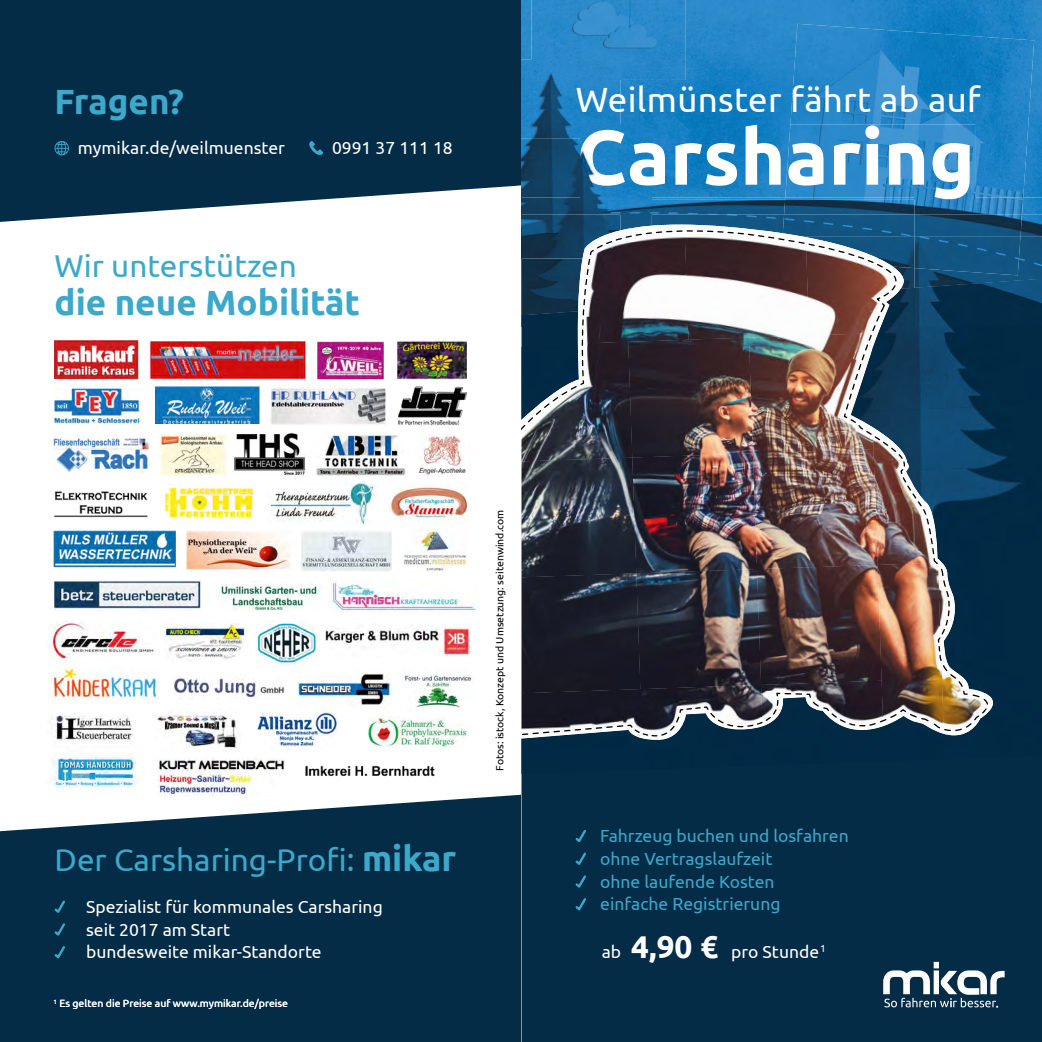
<style>
.page{position:relative;width:1042px;height:1042px;background:#fff}
.page>*{position:absolute;margin:0;border:0;box-sizing:border-box;transform-origin:0 0}
.t1{font:700 77.35px "Ubuntu";color:#fff}
.t2{font:700 35px "Ubuntu";color:#3ca8ca}
.t3{font:35px "Ubuntu";letter-spacing:.01em;color:#fff}
.t4{font:31.5px "Ubuntu";color:#3ca8ca}
.t5{font:17.5px/22.8px "Ubuntu";color:#fff}
.t6{font:17.5px/22.8px "Ubuntu";color:#3ca8ca}
.t7{font:10.5px "Ubuntu";color:#000}
.t8{font:10.5px "Ubuntu";color:#fff}
.s1{font-weight:700;font-size:35px}
.s2{font-weight:700;font-size:31.5px}
</style>
<div class="page">
<div style="left:0;top:0;width:521px;height:1042px;background:#042c47"></div>
<img style="left:521px;top:0;width:521px;height:197px">
<img style="left:790px;top:24px;width:244px;height:173px">
<img style="left:785px;top:125px;width:190px;height:72px">
<img style="left:531px;top:0;width:154px;height:80px">
<img style="left:620px;top:199px;width:294px;height:15px">
<img style="left:652px;top:197px;width:262px;height:2px">
<div style="left:521px;top:764px;width:521px;height:278px;background:#042c47"></div>
<img style="left:914px;top:197px;width:128px;height:17px">
<svg style="left:0;top:185px;width:521px;height:646px;background:#e5e9ec"></svg>
<img style="left:521px;top:59px;width:99px;height:155px">
<div style="left:531px;top:59px;width:89px;height:21px;background:#2a89ca"></div>
<img style="left:580px;top:125px;width:40px;height:74px">
<img style="left:516px;top:185px;width:5px;height:161px">
<img style="left:521px;top:197px;width:1px;height:17px">
<img style="left:620px;top:138px;width:32px;height:61px">
<img style="left:652px;top:214px;width:131px;height:11px">
<img style="left:783px;top:214px;width:237px;height:22px">
<div style="left:1002px;top:587px;width:40px;height:111px;background:#012a45"></div>
<div style="left:755px;top:737px;width:59px;height:29px;background:#012a45"></div>
<div style="left:521px;top:740px;width:234px;height:34px;background:#012a45"></div>
<div style="left:812px;top:698px;width:230px;height:66px;background:#012a45"></div>
<img style="left:1020px;top:214px;width:22px;height:22px">
<div style="left:989px;top:327px;width:53px;height:78px;background:#012a45"></div>
<div style="left:989px;top:405px;width:53px;height:62px;background:#012a45"></div>
<img style="left:989px;top:467px;width:9px;height:86px">
<div style="left:998px;top:465px;width:44px;height:122px;background:#012a45"></div>
<img style="left:989px;top:236px;width:53px;height:43px">
<img style="left:989px;top:236px;width:31px;height:39px">
<img style="left:989px;top:279px;width:53px;height:48px">
<img style="left:620px;top:214px;width:32px;height:10px">
<img style="left:521px;top:214px;width:99px;height:19px">
<img style="left:745px;top:225px;width:64px;height:8px">
<div style="left:989px;top:553px;width:13px;height:182px;background:#012945"></div>
<img style="left:521px;top:737px;width:241px;height:3px">
<svg style="left:593px;top:224px;width:152px;height:9px"></svg>
<img style="left:521px;top:233px;width:468px;height:504px">
<svg style="left:54px;top:900px;width:11px;height:13px"></svg>
<svg style="left:54px;top:923px;width:11px;height:13px"></svg>
<svg style="left:54px;top:946px;width:11px;height:13px"></svg>
<svg style="left:882px;top:962px;width:124px;height:46px"></svg>
<svg style="left:55px;top:141px;width:14px;height:14px"></svg>
<svg style="left:309px;top:141px;width:15px;height:14px"></svg>
<svg style="left:573px;top:828px;width:15px;height:16px"></svg>
<svg style="left:573px;top:850px;width:15px;height:17px"></svg>
<svg style="left:573px;top:873px;width:15px;height:17px"></svg>
<svg style="left:573px;top:896px;width:15px;height:17px"></svg>
<img style="left:315px;top:434px;width:91px;height:43px">
<img style="left:258px;top:709px;width:79px;height:41px">
<img style="left:51px;top:579px;width:151px;height:32px">
<img style="left:46px;top:620px;width:109px;height:38px">
<img style="left:161px;top:434px;width:65px;height:41px">
<img style="left:415px;top:434px;width:55px;height:44px">
<img style="left:53px;top:386px;width:87px;height:39px">
<img style="left:50px;top:487px;width:101px;height:32px">
<img style="left:301px;top:531px;width:91px;height:40px">
<img style="left:44px;top:747px;width:101px;height:51px">
<img style="left:331px;top:579px;width:146px;height:33px">
<img style="left:47px;top:713px;width:86px;height:39px">
<img style="left:165px;top:484px;width:89px;height:38px">
<img style="left:296px;top:761px;width:146px;height:21px">
<img style="left:393px;top:384px;width:75px;height:42px">
<img style="left:174px;top:676px;width:111px;height:23px">
<img style="left:324px;top:623px;width:147px;height:33px">
<img style="left:52px;top:667px;width:108px;height:33px">
<img style="left:153px;top:709px;width:88px;height:43px">
<img style="left:158px;top:758px;width:127px;height:38px">
<img style="left:402px;top:528px;width:64px;height:44px">
<img style="left:150px;top:341px;width:155px;height:38px">
<img style="left:55px;top:341px;width:83px;height:38px">
<img style="left:255px;top:621px;width:63px;height:44px">
<img style="left:187px;top:531px;width:105px;height:39px">
<img style="left:53px;top:433px;width:98px;height:41px">
<img style="left:270px;top:387px;width:117px;height:38px">
<img style="left:402px;top:667px;width:72px;height:44px">
<img style="left:298px;top:671px;width:94px;height:37px">
<img style="left:165px;top:623px;width:82px;height:38px">
<img style="left:389px;top:484px;width:79px;height:39px">
<img style="left:268px;top:482px;width:110px;height:42px">
<img style="left:233px;top:431px;width:73px;height:47px">
<img style="left:317px;top:341px;width:66px;height:38px">
<img style="left:215px;top:581px;width:108px;height:30px">
<img style="left:54px;top:531px;width:122px;height:38px">
<img style="left:155px;top:387px;width:105px;height:36px">
<img style="left:398px;top:341px;width:68px;height:38px">
<img style="left:368px;top:716px;width:98px;height:32px">
<h2 class="t2" style="left:55px;top:81px;width:131px">Fragen?</h2>
<p class="t5" style="left:78px;top:135px;width:209px">mymikar.de/weilmuenster</p>
<p class="t5" style="left:332px;top:135px;width:122px">0991 37 111 18</p>
<h3 class="t4" style="left:55px;top:247px;width:244px">Wir unterstützen</h3>
<h2 class="t2" style="left:55px;top:282px;width:307px">die neue Mobilität</h2>
<h2 class="t3" style="left:576px;top:78px;width:406px">Weilmünster fährt ab auf</h2>
<h1 class="t1" style="left:576px;top:110px;width:400px">Carsharing</h1>
<h3 class="t4" style="left:55px;top:841px;width:403px">Der Carsharing-Profi: <span class="s1">mikar</span></h3>
<p class="t5" style="left:86px;top:895px;width:298px">Spezialist für kommunales Carsharing seit 2017 am Start<br>bundesweite mikar-Standorte</p>
<p class="t8" style="left:54px;top:997px;width:236px"><sup>1</sup> Es gelten die Preise auf www.mymikar.de/preise</p>
<p class="t7" style="left:493px;top:771px;width:262px;rotate:-90deg">Fotos: istock, Konzept und Umsetzung: seitenwind.com</p>
<p class="t6" style="left:600px;top:824px;width:250px">Fahrzeug buchen und losfahren ohne Vertragslaufzeit<br>ohne laufende Kosten<br>einfache Registrierung</p>
<p class="t5" style="left:602px;top:940px;width:226px">ab <span class="s2">4,90 €</span> pro Stunde<sup>1</sup></p>
</div>
